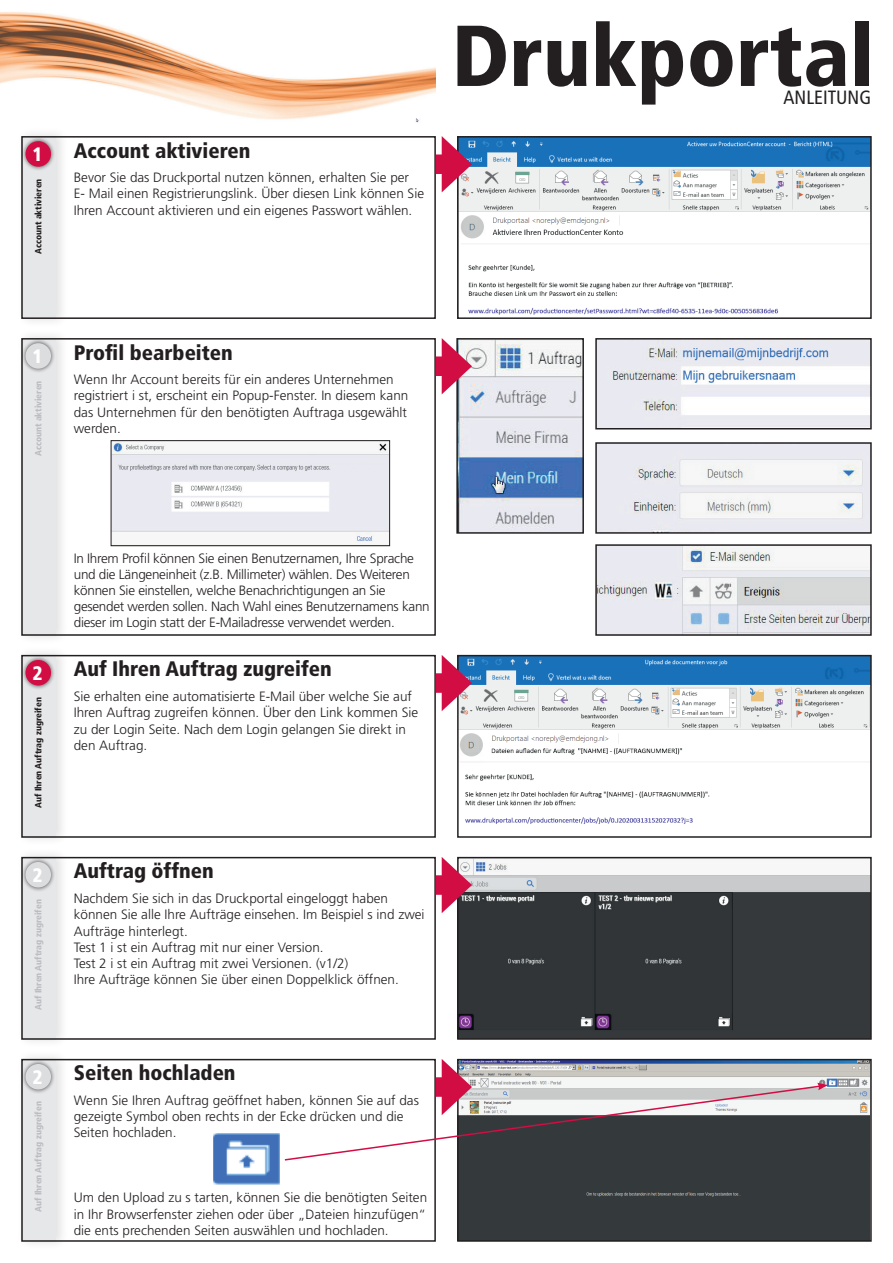
<style>
.page{position:relative;width:893px;height:1263px;background:#fff}
.page>*{position:absolute;margin:0;border:0;box-sizing:border-box;transform-origin:0 0}
.t1{font:900 condensed 86.25px "Frutiger";color:#231f20}
.t2{font:900 condensed 21px "Frutiger";color:#231f20}
.t3{font:900 condensed 19.5px "Frutiger";color:#fff}
.t4{font:condensed 19.2px "Frutiger";color:#231f20}
.t5{font:300 13.5px/16.2px "Frutiger";color:#231f20}
.t6{font:300 13.5px/16.2px "Frutiger";letter-spacing:-.02em;color:#231f20}
.t7{font:900 condensed 9px "Frutiger";color:#bcbdc0}
.t8{font:900 condensed 9px "Frutiger";color:#231f20}
</style>
<div class="page">
<div style="left:17px;top:127px;width:52px;height:201px;background:#231f20;opacity:.14"></div>
<div style="left:21px;top:136px;width:34px;height:183px;background:#e6e7e9"></div>
<img style="left:0;top:11px;width:436px;height:112px">
<div style="left:21px;top:136px;width:415px;height:183px;border:2px solid #231f20"></div>
<div style="left:21px;top:136px;width:35px;height:35px;background:#231f20;opacity:.75"></div>
<div style="left:26px;top:141px;width:25px;height:26px;background:#d20d44;border-radius:50%"></div>
<img style="left:460px;top:139px;width:409px;height:176px">
<div style="left:457px;top:136px;width:415px;height:183px;border:2px solid #231f20"></div>
<div style="left:17px;top:329px;width:52px;height:316px;background:#231f20;opacity:.14"></div>
<div style="left:21px;top:338px;width:34px;height:298px;background:#e6e7e9"></div>
<div style="left:21px;top:338px;width:415px;height:298px;border:2px solid #231f20"></div>
<div style="left:21px;top:338px;width:35px;height:35px;background:#231f20;opacity:.75"></div>
<div style="left:26px;top:343px;width:25px;height:26px;background:#dcdddf;border-radius:50%"></div>
<img style="left:598px;top:341px;width:271px;height:85px">
<div style="left:595px;top:338px;width:277px;height:91px;border:2px solid #231f20"></div>
<img style="left:598px;top:445px;width:271px;height:86px">
<div style="left:595px;top:442px;width:277px;height:92px;border:2px solid #231f20"></div>
<img style="left:598px;top:547px;width:271px;height:86px">
<div style="left:595px;top:544px;width:277px;height:92px;border:2px solid #231f20"></div>
<div style="left:436px;top:154px;width:17px;height:20px;background:#d20d44"></div>
<svg style="left:442px;top:136px;width:30px;height:56px"></svg>
<div style="left:17px;top:646px;width:52px;height:201px;background:#231f20;opacity:.14"></div>
<div style="left:21px;top:655px;width:34px;height:183px;background:#e6e7e9"></div>
<div style="left:21px;top:655px;width:415px;height:183px;border:2px solid #231f20"></div>
<div style="left:21px;top:655px;width:35px;height:35px;background:#231f20;opacity:.75"></div>
<div style="left:26px;top:660px;width:25px;height:25px;background:#d20d44;border-radius:50%"></div>
<img style="left:460px;top:658px;width:409px;height:166px">
<div style="left:457px;top:655px;width:415px;height:183px;border:2px solid #231f20"></div>
<div style="left:436px;top:673px;width:17px;height:20px;background:#d20d44"></div>
<svg style="left:442px;top:655px;width:30px;height:56px"></svg>
<div style="left:17px;top:848px;width:52px;height:201px;background:#231f20;opacity:.14"></div>
<div style="left:21px;top:857px;width:34px;height:183px;background:#e6e7e9"></div>
<div style="left:17px;top:1050px;width:52px;height:201px;background:#231f20;opacity:.14"></div>
<div style="left:21px;top:1059px;width:34px;height:183px;background:#e6e7e9"></div>
<div style="left:21px;top:857px;width:415px;height:183px;border:2px solid #231f20"></div>
<div style="left:21px;top:1059px;width:415px;height:183px;border:2px solid #231f20"></div>
<div style="left:21px;top:857px;width:35px;height:35px;background:#231f20;opacity:.75"></div>
<div style="left:26px;top:862px;width:25px;height:25px;background:#dcdddf;border-radius:50%"></div>
<div style="left:21px;top:1059px;width:35px;height:35px;background:#231f20;opacity:.75"></div>
<div style="left:26px;top:1064px;width:25px;height:25px;background:#dcdddf;border-radius:50%"></div>
<img style="left:460px;top:860px;width:409px;height:177px">
<div style="left:457px;top:857px;width:415px;height:183px;border:2px solid #231f20"></div>
<div style="left:436px;top:875px;width:17px;height:20px;background:#d20d44"></div>
<svg style="left:442px;top:857px;width:30px;height:56px"></svg>
<img style="left:460px;top:1062px;width:409px;height:177px">
<div style="left:457px;top:1059px;width:415px;height:183px;border:2px solid #231f20"></div>
<img style="left:214px;top:1133px;width:66px;height:51px">
<svg style="left:283px;top:1059px;width:545px;height:102px"></svg>
<img style="left:459px;top:341px;width:122px;height:190px">
<div style="left:456px;top:338px;width:128px;height:196px;border:2px solid #231f20"></div>
<div style="left:436px;top:356px;width:17px;height:20px;background:#d20d44"></div>
<svg style="left:442px;top:338px;width:30px;height:56px"></svg>
<img style="left:113px;top:442px;width:275px;height:100px">
<div style="left:111px;top:440px;width:279px;height:106px;border:1px solid #231f20"></div>
<h3 class="t3" style="left:32px;top:143px;width:12px">1</h3>
<p class="t8" style="left:33px;top:254px;width:77px;rotate:-90deg">Account aktivieren</p>
<h2 class="t2" style="left:74px;top:138px;width:178px">Account aktivieren</h2>
<p class="t5" style="left:74px;top:169px;width:352px">Bevor Sie das Druckportal nutzen können, erhalten Sie per<br>E- Mail einen Registrierungslink. Über diesen Link können Sie<br>Ihren Account aktivieren und ein eigenes Passwort wählen.</p>
<h1 class="t1" style="left:452px;top:4px;width:423px">Drukportal</h1>
<h3 class="t4" style="left:783px;top:86px;width:89px">ANLEITUNG</h3>
<h3 class="t3" style="left:32px;top:345px;width:12px">1</h3>
<p class="t7" style="left:33px;top:456px;width:77px;rotate:-90deg">Account aktivieren</p>
<h2 class="t2" style="left:74px;top:340px;width:161px">Profil bearbeiten</h2>
<p class="t5" style="left:74px;top:371px;width:336px">Wenn Ihr Account bereits für ein anderes Unternehmen registriert i st, erscheint ein Popup-Fenster. In diesem kann das Unternehmen für den benötigten Auftraga usgewählt werden.</p>
<h3 class="t3" style="left:32px;top:661px;width:12px">2</h3>
<p class="t8" style="left:33px;top:808px;width:112px;rotate:-90deg">Auf Ihren Auftrag zugreifen</p>
<h3 class="t3" style="left:32px;top:863px;width:12px">2</h3>
<p class="t7" style="left:33px;top:1010px;width:112px;rotate:-90deg">Auf Ihren Auftrag zugreifen</p>
<h3 class="t3" style="left:32px;top:1065px;width:12px">2</h3>
<p class="t7" style="left:33px;top:1212px;width:112px;rotate:-90deg">Auf Ihren Auftrag zugreifen</p>
<p class="t6" style="left:74px;top:550px;width:357px">In Ihrem Profil können Sie einen Benutzernamen, Ihre Sprache und die Längeneinheit (z.B. Millimeter) wählen. Des Weiteren können Sie einstellen, welche Benachrichtigungen an Sie gesendet werden sollen. Nach Wahl eines Benutzernamens kann dieser im Login statt der E-Mailadresse verwendet werden.</p>
<h2 class="t2" style="left:74px;top:656px;width:259px">Auf Ihren Auftrag zugreifen</h2>
<p class="t5" style="left:74px;top:688px;width:346px">Sie erhalten eine automatisierte E-Mail über welche Sie auf Ihren Auftrag zugreifen können. Über den Link kommen Sie zu der Login Seite. Nach dem Login gelangen Sie direkt in den Auftrag.</p>
<h2 class="t2" style="left:74px;top:858px;width:142px">Auftrag öffnen</h2>
<p class="t5" style="left:74px;top:890px;width:352px">Nachdem Sie sich in das Druckportal eingeloggt haben können Sie alle Ihre Aufträge einsehen. Im Beispiel s ind zwei Aufträge hinterlegt.<br>Test 1 i st ein Auftrag mit nur einer Version.<br>Test 2 i st ein Auftrag mit zwei Versionen. (v1/2)<br>Ihre Aufträge können Sie über einen Doppelklick öffnen.</p>
<h2 class="t2" style="left:74px;top:1060px;width:163px">Seiten hochladen</h2>
<p class="t5" style="left:74px;top:1092px;width:347px">Wenn Sie Ihren Auftrag geöffnet haben, können Sie auf das gezeigte Symbol oben rechts in der Ecke drücken und die<br>Seiten hochladen.</p>
<p class="t5" style="left:74px;top:1189px;width:355px;text-align:justify">Um den Upload zu s tarten, können Sie die benötigten Seiten in Ihr Browserfenster ziehen oder über „Dateien hinzufügen“ die ents prechenden Seiten auswählen und hochladen.</p>
</div>
